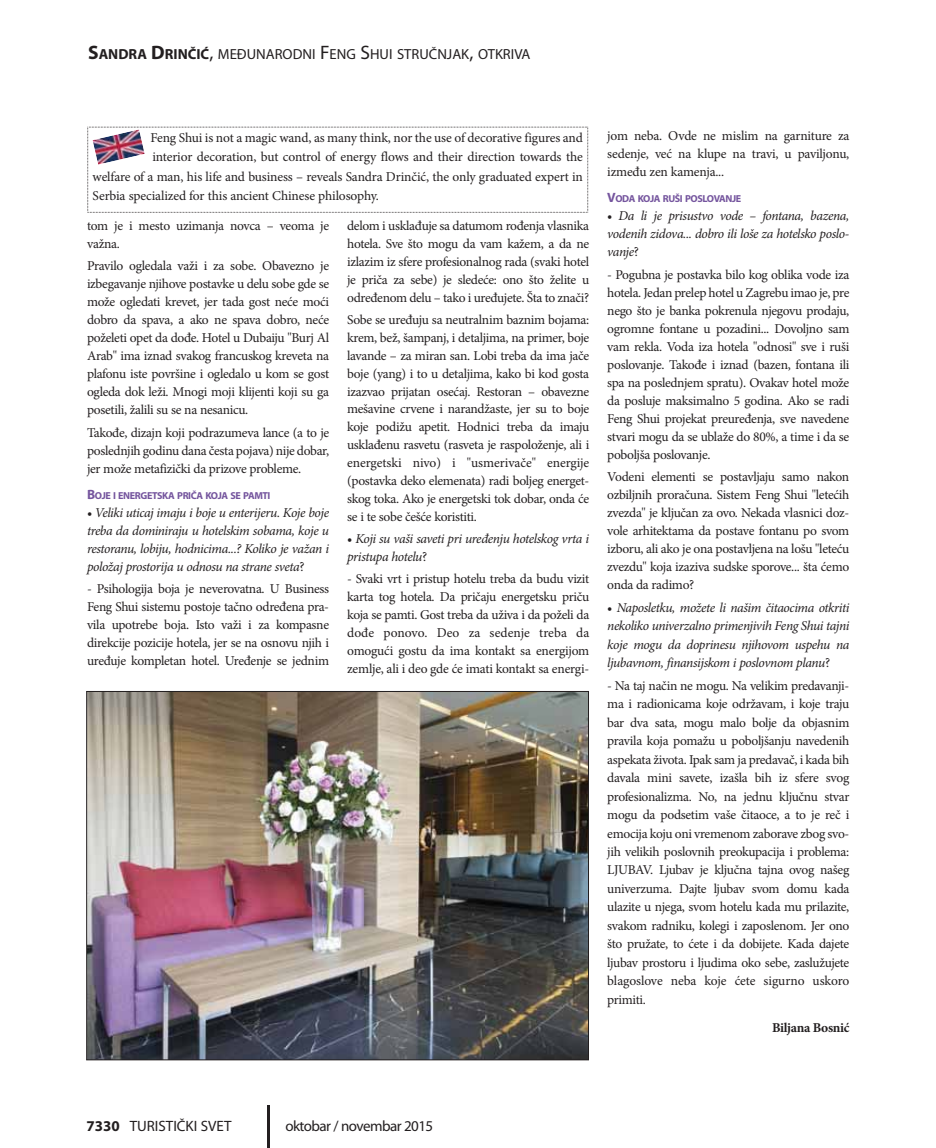
<style>
.page{position:relative;width:936px;height:1148px;background:#fff}
.page>*{position:absolute;margin:0;border:0;box-sizing:border-box;transform-origin:0 0}
.t1{font:15px "Myriad Pro";letter-spacing:-.035em;color:#231f20}
.t2{font:15px "Myriad Pro";color:#231f20}
.t3{font:14.7px "Myriad Pro";color:#231f20}
.t4{font:13.5px/18px "Minion Pro";letter-spacing:-.02em;color:#231f20;text-align:justify}
.t5{font:italic 13.5px/18px "Minion Pro";letter-spacing:-.035em;color:#231f20;text-align:justify}
.t6{font:700 13.5px "Minion Pro";letter-spacing:-.025em;color:#231f20}
.t7{font:700 10.2px "Myriad Pro";letter-spacing:-.035em;color:#75559e}
.s1{font-weight:700;font-size:19.5px}
.s2{font-weight:700}
.s3{font-size:19.5px}
.s4{font-size:13.5px}
.s5{font-style:normal}
</style>
<div class="page">
<hr style="left:267px;top:1105px;width:2px;height:42px;background:#231f20">
<img style="left:88px;top:693px;width:499px;height:365px">
<svg style="left:87px;top:127px;width:501px;height:86px"></svg>
<img style="left:93px;top:129px;width:52px;height:36px">
<p class="t3" style="left:88px;top:48px;width:444px"><span class="s1">S</span><span class="s2">ANDRA</span> <span class="s1">D</span><span class="s2">RINČIĆ</span><span class="s3">,</span> MEĐUNARODNI <span class="s3">F</span>ENG <span class="s3">S</span>HUI STRUČNJAK<span class="s3">,</span> OTKRIVA</p>
<p class="t4" style="left:150px;top:129px;width:434px">Feng Shui is not a magic wand, as many think, nor the use of decorative figures and</p>
<p class="t4" style="left:152px;top:149px;width:432px">interior decoration, but control of energy flows and their direction towards the</p>
<p class="t4" style="left:93px;top:168px;width:492px">welfare of a man, his life and business – reveals Sandra Drinčić, the only graduated expert in</p>
<p class="t4" style="left:93px;top:188px;width:288px">Serbia specialized for this ancient Chinese philosophy.</p>
<p class="t4" style="left:87px;top:218px;width:244px">tom je i mesto uzimanja novca – veoma je važna.</p>
<p class="t4" style="left:87px;top:258px;width:244px">Pravilo ogledala važi i za sobe. Obavezno je izbegavanje njihove postavke u delu sobe gde se može ogledati krevet, jer tada gost neće moći dobro da spava, a ako ne spava dobro, neće poželeti opet da dođe. Hotel u Dubaiju "Burj Al Arab" ima iznad svakog francuskog kreveta na plafonu iste površine i ogledalo u kom se gost ogleda dok leži. Mnogi moji klijenti koji su ga posetili, žalili su se na nesanicu.</p>
<p class="t4" style="left:87px;top:424px;width:244px">Takođe, dizajn koji podrazumeva lance (a to je poslednjih godinu dana česta pojava) nije dobar, jer može metafizički da prizove probleme.</p>
<p class="t7" style="left:87px;top:492px;width:185px"><span class="s4">B</span>OJE I ENERGETSKA PRIČA KOJA SE PAMTI</p>
<p class="t5" style="left:87px;top:505px;width:244px"><span class="s5">•</span> Veliki uticaj imaju i boje u enterijeru. Koje boje treba da dominiraju u hotelskim sobama, koje u restoranu, lobiju, hodnicima...? Koliko je važan i položaj prostorija u odnosu na strane sveta<span class="s5">?</span></p>
<p class="t4" style="left:87px;top:581px;width:244px">- Psihologija boja je neverovatna. U Business Feng Shui sistemu postoje tačno određena pra - vila upotrebe boja. Isto važi i za kompasne direkcije pozicije hotela, jer se na osnovu njih i uređuje kompletan hotel. Uređenje se jednim</p>
<p class="t4" style="left:347px;top:218px;width:244px">delom i usklađuje sa datumom rođenja vlasnika hotela. Sve što mogu da vam kažem, a da ne izlazim iz sfere profesionalnog rada (svaki hotel je priča za sebe) je sledeće: ono što želite u određenom delu – tako i uređujete. Šta to znači?</p>
<p class="t4" style="left:347px;top:312px;width:244px">Sobe se uređuju sa neutralnim baznim bojama: krem, bež, šampanj, i detaljima, na primer, boje lavande – za miran san. Lobi treba da ima jače boje (yang) i to u detaljima, kako bi kod gosta izazvao prijatan osećaj. Restoran – obavezne mešavine crvene i narandžaste, jer su to boje koje podižu apetit. Hodnici treba da imaju usklađenu rasvetu (rasveta je raspoloženje, ali i energetski nivo) i "usmerivače" energije (postavka deko elemenata) radi boljeg energet&shy;skog toka. Ako je energetski tok dobar, onda će se i te sobe češće koristiti.</p>
<p class="t5" style="left:347px;top:530px;width:244px"><span class="s5">•</span> Koji su vaši saveti pri uređenju hotelskog vrta i pristupa hotelu<span class="s5">?</span></p>
<p class="t4" style="left:347px;top:570px;width:244px">- Svaki vrt i pristup hotelu treba da budu vizit karta tog hotela. Da pričaju energetsku priču koja se pamti. Gost treba da uživa i da poželi da dođe ponovo. Deo za sedenje treba da omogući gostu da ima kontakt sa energijom zemlje, ali i deo gde će imati kontakt sa energi-</p>
<p class="t4" style="left:607px;top:128px;width:244px">jom neba. Ovde ne mislim na garniture za sedenje, već na klupe na travi, u paviljonu, između zen kamenja...</p>
<p class="t7" style="left:607px;top:195px;width:136px"><span class="s4">V</span>ODA KOJA RUŠI POSLOVANJE</p>
<p class="t5" style="left:607px;top:208px;width:244px"><span class="s5">•</span> Da li je prisustvo vode – fontana, bazena, vodenih zidova... dobro ili loše za hotelsko poslo&shy;vanje<span class="s5">?</span></p>
<p class="t4" style="left:607px;top:266px;width:244px">- Pogubna je postavka bilo kog oblika vode iza hotela. Jedan prelep hotel u Zagrebu imao je, pre nego što je banka pokrenula njegovu prodaju, ogromne fontane u pozadini... Dovoljno sam vam rekla. Voda iza hotela "odnosi" sve i ruši poslovanje. Takođe i iznad (bazen, fontana ili spa na poslednjem spratu). Ovakav hotel može da posluje maksimalno 5 godina. Ako se radi Feng Shui projekat preuređenja, sve navedene stvari mogu da se ublaže do 80%, a time i da se poboljša poslovanje.</p>
<p class="t4" style="left:607px;top:469px;width:244px">Vodeni elementi se postavljaju samo nakon ozbiljnih proračuna. Sistem Feng Shui "letećih zvezda" je ključan za ovo. Nekada vlasnici doz - vole arhitektama da postave fontanu po svom izboru, ali ako je ona postavljena na lošu "leteću zvezdu" koja izaziva sudske sporove... šta ćemo onda da radimo?</p>
<p class="t5" style="left:607px;top:599px;width:244px;line-height:18.5px"><span class="s5">•</span> Naposletku, možete li našim čitaocima otkriti nekoliko univerzalno primenjivih Feng Shui tajni koje mogu da doprinesu njihovom uspehu na ljubavnom, finansijskom i poslovnom planu<span class="s5">?</span></p>
<p class="t4" style="left:607px;top:677px;width:244px;line-height:18.5px">- Na taj način ne mogu. Na velikim predavanji&shy;ma i radionicama koje održavam, i koje traju bar dva sata, mogu malo bolje da objasnim pravila koja pomažu u poboljšanju navedenih aspekata života. Ipak sam ja predavač, i kada bih davala mini savete, izašla bih iz sfere svog profesionalizma. No, na jednu ključnu stvar mogu da podsetim vaše čitaoce, a to je reč i emocija koju oni vremenom zaborave zbog svo&shy;jih velikih poslovnih preokupacija i problema:<br>LJUBAV. Ljubav je ključna tajna ovog našeg univerzuma. Dajte ljubav svom domu kada ulazite u njega, svom hotelu kada mu prilazite, svakom radniku, kolegi i zaposlenom. Jer ono što pružate, to ćete i da dobijete. Kada dajete ljubav prostoru i ljudima oko sebe, zaslužujete blagoslove neba koje ćete sigurno uskoro primiti.</p>
<p class="t6" style="left:772px;top:1021px;width:79px">Biljana Bosnić</p>
<p class="t2" style="left:87px;top:1120px;width:147px"><span class="s2">7330</span> TURISTIČKI SVET</p>
<p class="t1" style="left:285px;top:1120px;width:149px">oktobar / novembar 2015</p>
</div>
